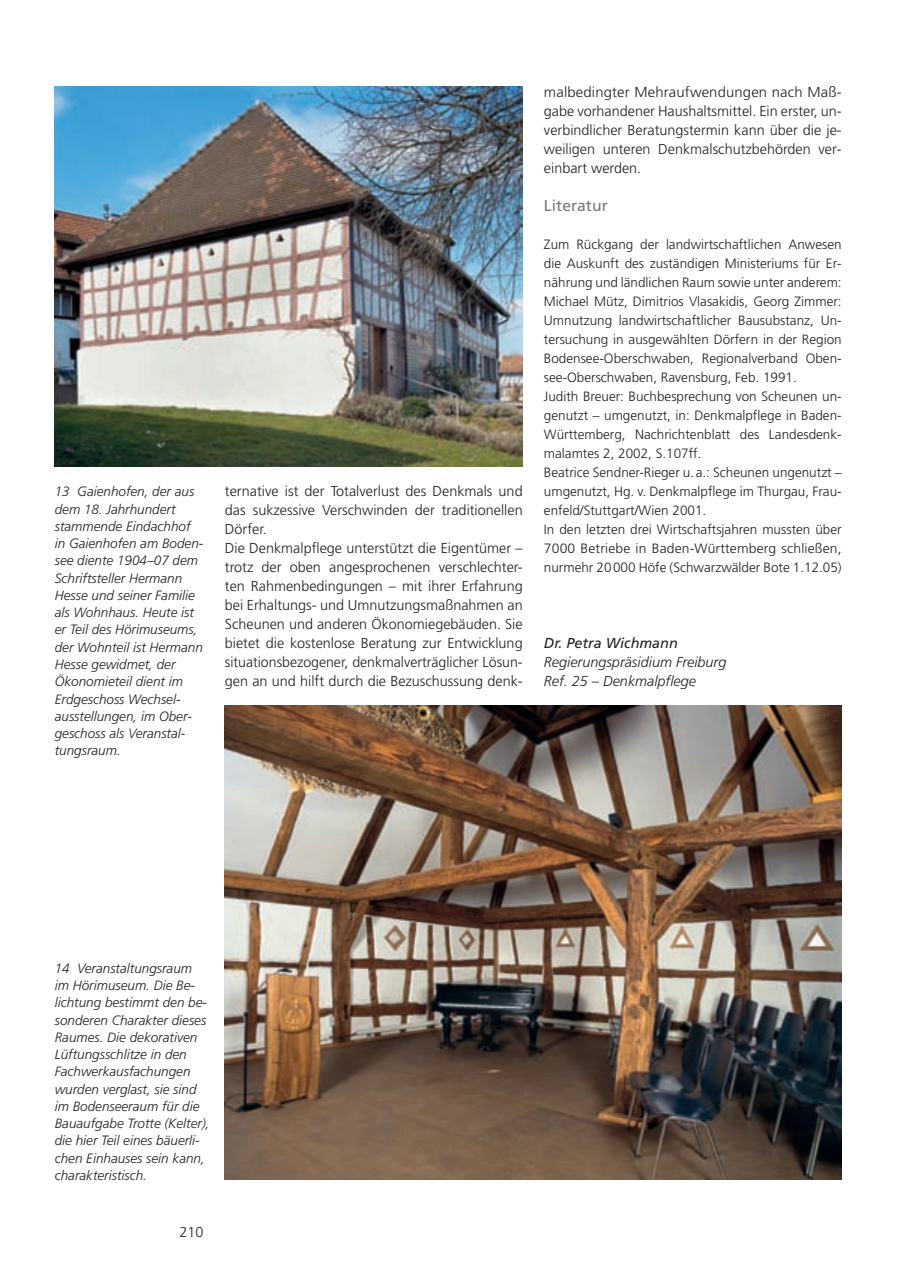
<style>
.page{position:relative;width:905px;height:1288px;background:#fff}
.page>*{position:absolute;margin:0;border:0;box-sizing:border-box;transform-origin:0 0}
.t1{font:15.75px "Frutiger";color:#76787b}
.t2{font:300 14.4px/19px "Frutiger";color:#231f20}
.t3{font:italic 300 14.4px/19px "Frutiger";color:#231f20}
.t4{font:300 13.5px/19px "Frutiger";color:#231f20}
.t5{font:italic 300 13.5px/17.2px "Frutiger";color:#231f20}
.s1{font-weight:400}
</style>
<div class="page">
<img style="left:225px;top:705px;width:616px;height:474px">
<img style="left:55px;top:87px;width:467px;height:379px">
<p class="t5" style="left:55px;top:484px;width:150px">13 Gaienhofen, der aus dem 18. Jahrhundert stammende Eindachhof in Gaienhofen am Boden&shy;see diente 1904–07 dem<br>Schriftsteller Hermann<br>Hesse und seiner Familie als Wohnhaus. Heute ist er Teil des Hörimuseums, der Wohnteil ist Hermann<br>Hesse gewidmet, der<br>Ökonomieteil dient im<br>Erdgeschoss Wechsel - ausstellungen, im Ober&shy;geschoss als Veranstal&shy;tungsraum.</p>
<p class="t2" style="left:225px;top:483px;width:299px">ternative ist der Totalverlust des Denkmals und das sukzessive Verschwinden der traditionellen Dörfer.<br>Die Denkmalpflege unterstützt die Eigentümer – trotz der oben angesprochenen verschlechter&shy;ten Rahmenbedingungen – mit ihrer Erfahrung bei Erhaltungs- und Umnutzungsmaßnahmen an Scheunen und anderen Ökonomiegebäuden. Sie bietet die kostenlose Beratung zur Entwicklung situationsbezogener, denkmalverträglicher Lö sun&shy;gen an und hilft durch die Bezuschussung denk-</p>
<p class="t2" style="left:544px;top:84px;width:299px;text-align:justify">malbedingter Mehraufwendungen nach Maß&shy;gabe vorhandener Haushaltsmittel. Ein erster, un&shy;verbindlicher Beratungstermin kann über die je&shy;weiligen unteren Denkmalschutzbehörden ver&shy;einbart werden.</p>
<p class="t1" style="left:544px;top:199px;width:65px">Literatur</p>
<p class="t4" style="left:544px;top:236px;width:299px">Zum Rückgang der landwirtschaftlichen Anwesen die Auskunft des zuständigen Ministeriums für Er&shy;nährung und ländlichen Raum sowie unter anderem:<br>Michael Mütz, Dimitrios Vlasakidis, Georg Zimmer:<br>Umnutzung landwirtschaftlicher Bausubstanz, Un - tersuchung in ausgewählten Dörfern in der Region Bodensee-Oberschwaben, Regionalverband Oben&shy;see-Oberschwaben, Ravensburg, Feb. 1991.<br>Judith Breuer: Buchbesprechung von Scheunen un&shy;genutzt – umgenutzt, in: Denkmalpflege in Baden-Württemberg, Nachrichtenblatt des Landesdenk&shy;malamtes 2, 2002, S.107ff.<br>Beatrice Sendner-Rieger u.a.: Scheunen ungenutzt – umgenutzt, Hg. v. Denkmalpflege im Thurgau, Frau&shy;enfeld/Stuttgart/Wien 2001.<br>In den letzten drei Wirtschaftsjahren mussten über 7000 Betriebe in Baden-Württemberg schließen, nurmehr 20000 Höfe (Schwarzwälder Bote 1.12.05)</p>
<p class="t3" style="left:544px;top:634px;width:184px"><span class="s1">Dr. Petra Wichmann<br></span>Regierungspräsidium Freiburg<br>Ref. 25 – Denkmalpflege</p>
<p class="t5" style="left:55px;top:960px;width:156px">14 Veranstaltungsraum im Hörimuseum. Die Be - lichtung bestimmt den be - sonderen Charakter dieses<br>Raumes. Die dekora tiven<br>Lüftungsschlitze in den<br>Fachwerkausfachungen wurden verglast, sie sind im Bodenseeraum für die<br>Bauaufgabe Trotte (Kelter), die hier Teil eines bäuerli - chen Einhauses sein kann, charakteristisch.</p>
<p class="t2" style="left:180px;top:1223px;width:26px">210</p>
</div>
